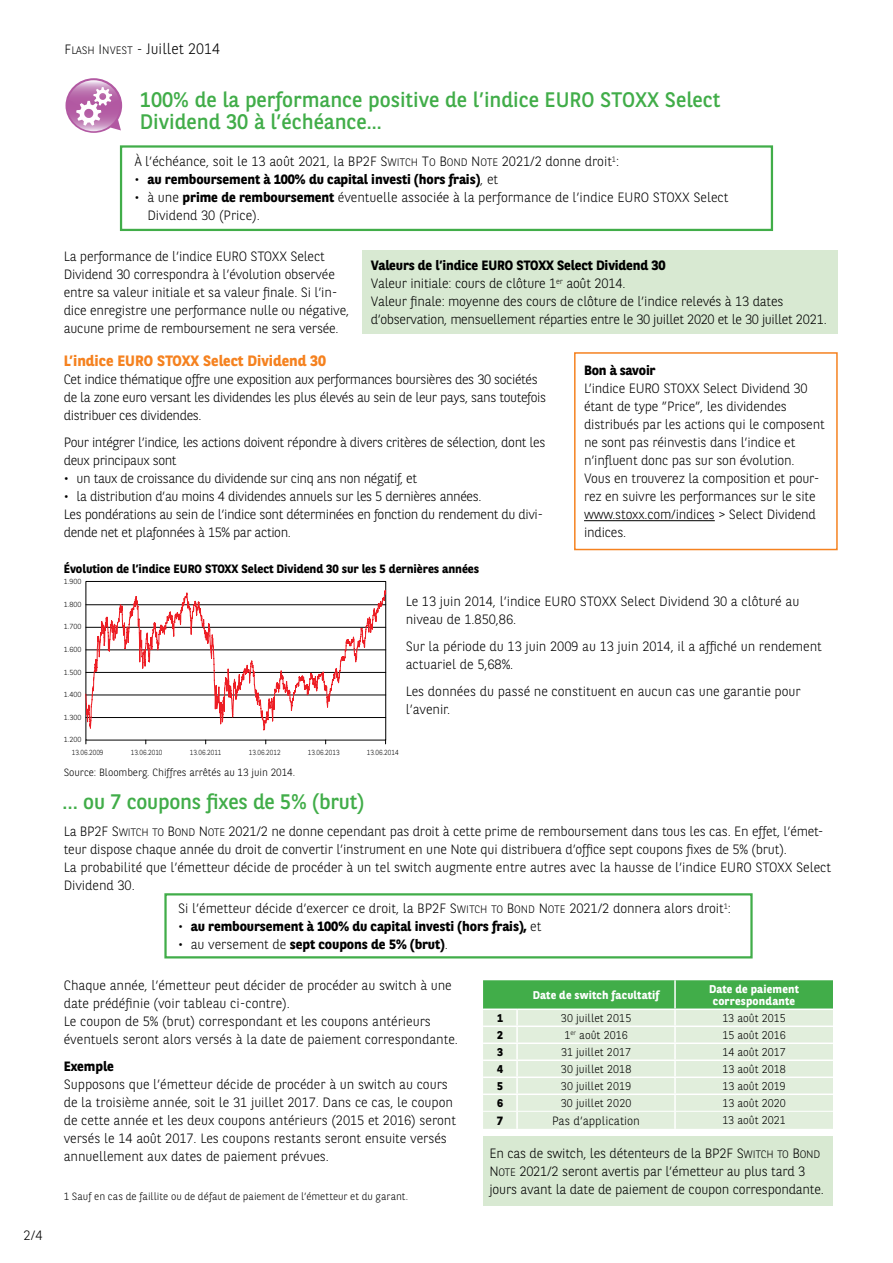
<style>
.page{position:relative;width:893px;height:1263px;background:#fff}
.page>*{position:absolute;margin:0;border:0;box-sizing:border-box;transform-origin:0 0}
.t1{font:21px/22.5px "BNPP Sans";color:#41ad49}
.t2{font:700 15px "BNPP Sans";color:#f58220}
.t3{font:300 15px "BNPP Sans";color:#000}
.t4{font:300 13.5px/18px "BNPP Sans";letter-spacing:-.015em;color:#000}
.t5{font:700 13.5px "BNPP Sans";letter-spacing:-.005em;color:#000}
.t6{font:700 12px "BNPP Sans";letter-spacing:-.005em;color:#000}
.t7{font:300 12px "BNPP Sans";color:#000}
.t8{font:300 11.25px "BNPP Sans";color:#000}
.t9{font:700 11.25px/12px "BNPP Sans";letter-spacing:.02em;color:#fff;text-align:center}
.t10{font:700 11.25px "BNPP Sans";color:#000}
.t11{font:300 10.5px "BNPP Sans";letter-spacing:-.005em;color:#000}
.t12{font:300 7.35px "BNPP Sans";color:#000;scale:.92 1}
.t13{font:300 7.35px "BNPP Sans";color:#000}
.s1{font-family:"BNPP Sans Light SC800";font-weight:400;font-size:13.5px}
.s2{font-family:"BNPP Sans Light SC800";font-weight:400;font-size:10.8px}
.s3{font-size:13.5px}
.s4{font-family:"BNPP Sans Light SC800";font-weight:400}
.s5{font-weight:300}
.s6{font-weight:700}
</style>
<div class="page">
<div style="left:120px;top:145px;width:653px;height:86px;border:2px solid #41ad49"></div>
<svg style="left:66px;top:78px;width:56px;height:55px"></svg>
<div style="left:362px;top:250px;width:476px;height:84px;background:#d8e9d2"></div>
<svg style="left:483px;top:980px;width:350px;height:149px;background:#c4e2c2"></svg>
<hr style="left:483px;top:1111px;width:34px;height:1px;background:#fff">
<hr style="left:517px;top:1111px;width:158px;height:1px;background:#fff">
<hr style="left:675px;top:1111px;width:158px;height:1px;background:#fff">
<hr style="left:584px;top:520px;width:131px;height:1px;background:#000">
<div style="left:574px;top:352px;width:264px;height:198px;border:2px solid #f58220"></div>
<div style="left:483px;top:1137px;width:350px;height:69px;background:#d8e9d2"></div>
<div style="left:164px;top:893px;width:589px;height:65px;border:2px solid #41ad49"></div>
<div style="left:86px;top:581px;width:300px;height:159px;border:1px solid #000"></div>
<svg style="left:85px;top:589px;width:302px;height:142px"></svg>
<p class="t4" style="left:24px;top:1225px;width:20px">2/4</p>
<p class="t3" style="left:65px;top:39px;width:157px"><span class="s1">F</span><span class="s2">LASH</span> <span class="s1">I</span><span class="s2">NVEST</span> <span class="s3">-</span> Juillet 2014</p>
<h1 class="t1" style="left:140px;top:87px;width:582px">100% de la performance positive de l’indice EURO STOXX Select<br>Dividend 30 à l’échéance...</h1>
<p class="t4" style="left:135px;top:152px;width:486px">À l’échéance, soit le 13 août 2021, la BP2F <span class="s4">S</span><span class="s2">WITCH</span> <span class="s4">T</span><span class="s2">O</span> <span class="s4">B</span><span class="s2">OND</span> <span class="s4">N</span> <span class="s2">OTE</span> 2021/2 donne droit<sup>1</sup>:</p>
<p class="t5" style="left:135px;top:170px;width:365px"><span class="s5">•</span> au remboursement à 100% du capital investi (hors frais)<span class="s5">, et</span></p>
<p class="t4" style="left:147px;top:188px;width:583px;text-indent:-13px">• à une <span class="s6">prime de remboursement</span> éventuelle associée à la performance de l’indice EURO STOXX Select<br>Dividend 30 (Price).</p>
<p class="t4" style="left:64px;top:246px;width:287px">La performance de l’indice EURO STOXX Select Dividend 30 correspondra à l’évolution observée entre sa valeur initiale et sa valeur finale. Si l’in&shy;dice enregistre une performance nulle ou négative, aucune prime de remboursement ne sera versée.</p>
<p class="t4" style="left:371px;top:256px;width:458px"><span class="s6">Valeurs de l’indice EURO STOXX Select Dividend 30<br></span>Valeur initiale: cours de clôture 1<sup>er</sup> août 2014.<br>Valeur finale: moyenne des cours de clôture de l’indice relevés à 13 dates d’observation, mensuellement réparties entre le 30 juillet 2020 et le 30 juillet 2021.</p>
<p class="t2" style="left:64px;top:350px;width:72px">L’indice Euro</p>
<p class="t2" style="left:157px;top:350px;width:18px">Stoxx</p>
<p class="t2" style="left:203px;top:350px;width:125px">Select Dividend 30</p>
<p class="t4" style="left:64px;top:369px;width:484px">Cet indice thématique offre une exposition aux performances boursières des 30 sociétés de la zone euro versant les dividendes les plus élevés au sein de leur pays, sans toutefois distribuer ces dividendes.</p>
<p class="t4" style="left:64px;top:432px;width:483px">Pour intégrer l’indice, les actions doivent répondre à divers critères de sélection, dont les deux principaux sont</p>
<p class="t4" style="left:64px;top:468px;width:355px">• un taux de croissance du dividende sur cinq ans non négatif, et</p>
<p class="t4" style="left:64px;top:486px;width:481px">• la distribution d’au moins 4 dividendes annuels sur les 5 dernières années.<br>Les pondérations au sein de l’indice sont déterminées en fonction du rendement du divi&shy;dende net et plafonnées à 15% par action.</p>
<p class="t6" style="left:64px;top:561px;width:417px">Évolution de l’indice EURO STOXX Select Dividend 30 sur les 5 dernières années</p>
<p class="t13" style="left:64px;top:577px;width:19px">1.900</p>
<p class="t5" style="left:584px;top:361px;width:73px">Bon à savoir</p>
<p class="t4" style="left:584px;top:379px;width:242px">L’indice EURO STOXX Select Dividend 30 étant de type ”Price”, les dividendes distribués par les actions qui le composent ne sont pas réinvestis dans l’indice et n’influent donc pas sur son évolution.<br>Vous en trouverez la composition et pour&shy;rez en suivre les performances sur le site www.stoxx.com/indices &gt; Select Dividend indices.</p>
<p class="t13" style="left:64px;top:599px;width:19px">1.800</p>
<p class="t13" style="left:64px;top:622px;width:19px">1.700</p>
<p class="t13" style="left:64px;top:644px;width:19px">1.600</p>
<p class="t13" style="left:64px;top:667px;width:19px">1.500</p>
<p class="t13" style="left:64px;top:690px;width:19px">1.400</p>
<p class="t13" style="left:64px;top:712px;width:19px">1.300</p>
<p class="t13" style="left:64px;top:735px;width:19px">1.200</p>
<p class="t12" style="left:72px;top:747px;width:36px">13.06.2009</p>
<p class="t12" style="left:131px;top:747px;width:36px">13.06.2010</p>
<p class="t12" style="left:190px;top:747px;width:36px">13.06.2011</p>
<p class="t12" style="left:249px;top:747px;width:36px">13.06.2012</p>
<p class="t12" style="left:308px;top:747px;width:36px">13.06.2013</p>
<p class="t12" style="left:367px;top:747px;width:36px">13.06.2014</p>
<p class="t11" style="left:64px;top:765px;width:233px">Source: Bloomberg. Chiffres arrêtés au 13 juin 2014.</p>
<h1 class="t1" style="left:63px;top:789px;width:303px">… ou 7 coupons fixes de 5% (brut)</h1>
<p class="t4" style="left:406px;top:591px;width:395px">Le 13 juin 2014, l’indice EURO STOXX Select Dividend 30 a clôturé au niveau de 1.850,86.</p>
<p class="t4" style="left:406px;top:636px;width:418px">Sur la période du 13 juin 2009 au 13 juin 2014, il a affiché un rendement actuariel de 5,68%.</p>
<p class="t4" style="left:406px;top:681px;width:397px">Les données du passé ne constituent en aucun cas une garantie pour l’avenir.</p>
<p class="t4" style="left:64px;top:821px;width:769px">La BP2F <span class="s4">S</span><span class="s2">WITCH TO</span> <span class="s4">B</span><span class="s2">OND</span> <span class="s4">N</span> <span class="s2">OTE</span> 2021/2 ne donne cependant pas droit à cette prime de remboursement dans tous les cas. En effet, l’émet&shy;teur dispose chaque année du droit de convertir l’instrument en une Note qui distribuera d’office sept coupons fixes de 5% (brut).<br>La probabilité que l’émetteur décide de procéder à un tel switch augmente entre autres avec la hausse de l’indice EURO STOXX Select Dividend 30.</p>
<p class="t4" style="left:178px;top:899px;width:555px">Si l’émetteur décide d’exercer ce droit, la BP2F <span class="s4">S</span><span class="s2">WITCH TO</span> <span class="s4">B</span><span class="s2">OND</span> <span class="s4">N</span> <span class="s2">OTE</span> 2021/2 donnera alors droit<sup>1</sup>:</p>
<p class="t5" style="left:178px;top:917px;width:365px"><span class="s5">•</span> au remboursement à 100% du capital investi (hors frais), <span class="s5">et</span></p>
<p class="t5" style="left:178px;top:935px;width:271px"><span class="s5">• au versement de</span> sept coupons de 5% (brut)<span class="s5">.</span></p>
<p class="t4" style="left:64px;top:976px;width:396px">Chaque année, l’émetteur peut décider de procéder au switch à une date prédéfinie (voir tableau ci-contre).<br>Le coupon de 5% (brut) correspondant et les coupons antérieurs éventuels seront alors versés à la date de paiement correspondante.</p>
<p class="t5" style="left:64px;top:1057px;width:52px">Exemple</p>
<p class="t4" style="left:64px;top:1075px;width:394px">Supposons que l’émetteur décide de procéder à un switch au cours de la troisième année, soit le 31 juillet 2017. Dans ce cas, le coupon de cette année et les deux coupons antérieurs (2015 et 2016) seront versés le 14 août 2017. Les coupons restants seront ensuite versés annuellement aux dates de paiement prévues.</p>
<p class="t11" style="left:64px;top:1189px;width:346px">1 Sauf en cas de faillite ou de défaut de paiement de l’émetteur et du garant.</p>
<p class="t9" style="left:533px;top:989px;width:128px">Date de switch facultatif</p>
<p class="t9" style="left:709px;top:983px;width:91px">Date de paiement correspondante</p>
<p class="t10" style="left:497px;top:1010px;width:7px">1</p>
<p class="t8" style="left:561px;top:1010px;width:72px">30 juillet 2015</p>
<p class="t8" style="left:722px;top:1010px;width:65px">13 août 2015</p>
<p class="t10" style="left:497px;top:1027px;width:7px">2</p>
<p class="t8" style="left:564px;top:1027px;width:65px">1<sup>er</sup> août 2016</p>
<p class="t8" style="left:722px;top:1027px;width:65px">15 août 2016</p>
<p class="t10" style="left:497px;top:1044px;width:7px">3</p>
<p class="t8" style="left:561px;top:1044px;width:72px">31 juillet 2017</p>
<p class="t8" style="left:722px;top:1044px;width:65px">14 août 2017</p>
<p class="t10" style="left:497px;top:1061px;width:7px">4</p>
<p class="t8" style="left:561px;top:1061px;width:72px">30 juillet 2018</p>
<p class="t8" style="left:722px;top:1061px;width:65px">13 août 2018</p>
<p class="t10" style="left:497px;top:1078px;width:7px">5</p>
<p class="t8" style="left:561px;top:1078px;width:72px">30 juillet 2019</p>
<p class="t8" style="left:722px;top:1078px;width:65px">13 août 2019</p>
<p class="t10" style="left:497px;top:1095px;width:7px">6</p>
<p class="t8" style="left:561px;top:1095px;width:72px">30 juillet 2020</p>
<p class="t8" style="left:722px;top:1095px;width:65px">13 août 2020</p>
<p class="t6" style="left:497px;top:1112px;width:8px">7</p>
<p class="t7" style="left:552px;top:1112px;width:89px">Pas d’application</p>
<p class="t8" style="left:722px;top:1112px;width:65px">13 août 2021</p>
<p class="t4" style="left:489px;top:1144px;width:336px">En cas de switch, les détenteurs de la BP2F <span class="s4">S</span><span class="s2">WITCH TO</span> <span class="s4">B</span><span class="s2">OND<br></span><span class="s4">N</span> <span class="s2">OTE</span> 2021/2 seront avertis par l’émetteur au plus tard 3 jours avant la date de paiement de coupon correspondante.</p>
</div>
